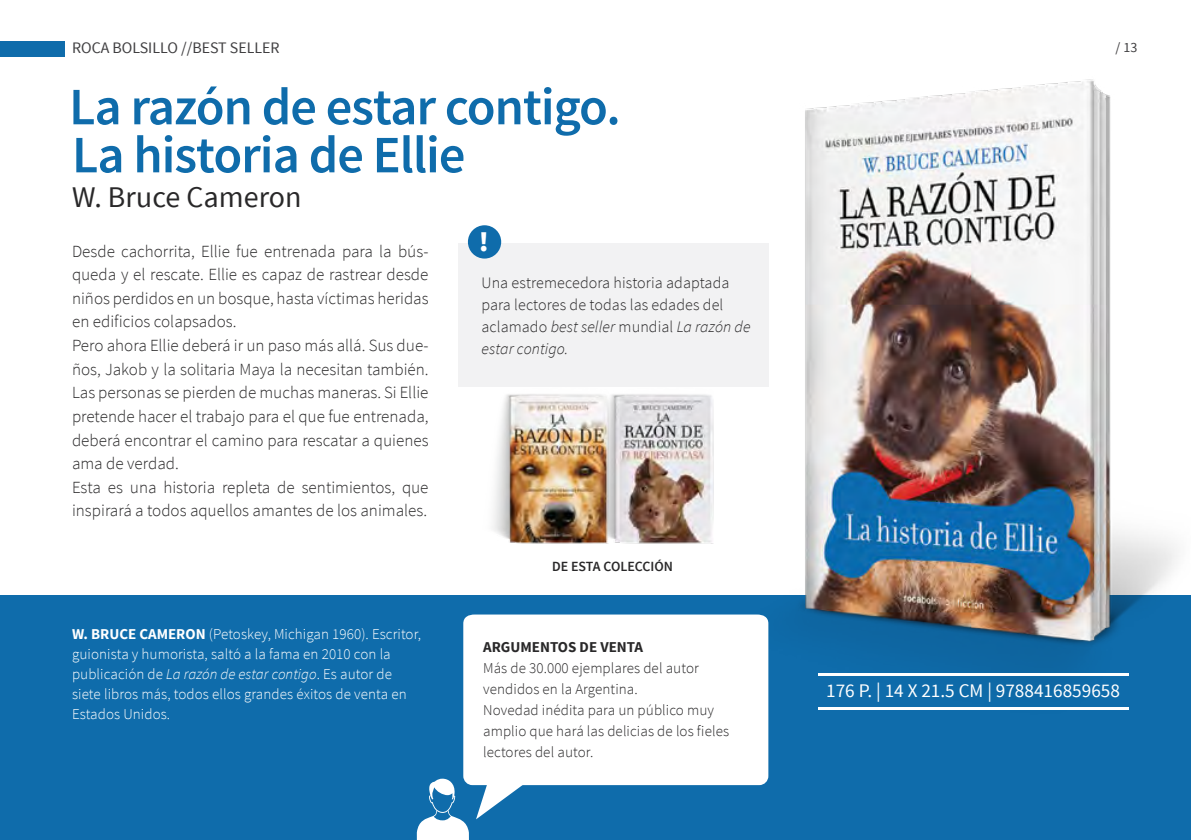
<style>
.page{position:relative;width:1191px;height:840px;background:#fff}
.page>*{position:absolute;margin:0;border:0;box-sizing:border-box;transform-origin:0 0}
.t1{font:600 52.6px/48px "Source Sans Pro";letter-spacing:-.02em;color:#0f6cab}
.t2{font:30px "Source Sans Pro";color:#292829}
.t3{font:900 28px "Source Sans Pro";color:#fff}
.t4{font:19.2px "Source Sans Pro";color:#fff}
.t5{font:300 17px/23.6px "Source Sans Pro";color:#292829}
.t6{font:300 16px/22px "Source Sans Pro";letter-spacing:.005em;color:#292829}
.t7{font:16px "Source Sans Pro";color:#403f41}
.t8{font:300 15px/20px "Source Sans Pro";letter-spacing:.005em;color:#fff}
.t9{font:300 15px/21px "Source Sans Pro";letter-spacing:.005em;color:#292829}
.t10{font:700 15px "Source Sans Pro";color:#292829}
.t11{font:700 15px "Source Sans Pro";color:#fff}
.t12{font:600 14px "Source Sans Pro";color:#292829}
.t13{font:14px "Source Sans Pro";color:#403f41}
.s1{font-style:italic}
</style>
<div class="page">
<div style="left:0;top:595px;width:1191px;height:244px;background:#0f6cab"></div>
<img style="left:713px;top:79px;width:465px;height:647px">
<div style="left:0;top:41px;width:65px;height:15px;background:#0f6cab"></div>
<div style="left:463px;top:614px;width:305px;height:170px;background:#fff"></div>
<svg style="left:476px;top:765px;width:62px;height:53px"></svg>
<hr style="left:818px;top:707px;width:310px;height:2px;background:#fff">
<hr style="left:818px;top:672px;width:310px;height:2px;background:#fff">
<div style="left:458px;top:243px;width:310px;height:143px;background:#f2f2f3"></div>
<div style="left:468px;top:225px;width:33px;height:33px;background:#0f6cab;border-radius:50%"></div>
<img style="left:475px;top:386px;width:105px;height:158px">
<img style="left:580px;top:386px;width:133px;height:158px">
<svg style="left:417px;top:778px;width:52px;height:61px"></svg>
<p class="t7" style="left:72px;top:38px;width:209px">ROCA BOLSILLO //BEST SELLER</p>
<h1 class="t1" style="left:69px;top:84px;width:553px">La razón de estar contigo.<br>La historia de Ellie</h1>
<h2 class="t2" style="left:72px;top:179px;width:231px">W. Bruce Cameron</h2>
<p class="t5" style="left:72px;top:239px;width:358px">Desde cachorrita, Ellie fue entrenada para la bús&shy;queda y el rescate. Ellie es capaz de rastrear desde niños perdidos en un bosque, hasta víctimas heridas en edificios colapsados.<br>Pero ahora Ellie deberá ir un paso más allá. Sus due&shy;ños, Jakob y la solitaria Maya la necesitan también.<br>Las personas se pierden de muchas maneras. Si Ellie pretende hacer el trabajo para el que fue entrenada, deberá encontrar el camino para rescatar a quienes ama de verdad.<br>Esta es una historia repleta de sentimientos, que inspirará a todos aquellos amantes de los animales.</p>
<h3 class="t3" style="left:479px;top:223px;width:12px">!</h3>
<p class="t6" style="left:481px;top:271px;width:270px">Una estremecedora historia adaptada para lectores de todas las edades del aclamado <span class="s1">best seller</span> mundial <span class="s1">La razón de estar contigo.</span></p>
<p class="t8" style="left:72px;top:623px;width:351px;text-indent:137px">(Petoskey, Michigan 1960). Escritor, guionista y humorista, saltó a la fama en 2010 con la publicación de <span class="s1">La razón de estar contigo</span>. Es autor de siete libros más, todos ellos grandes éxitos de venta en Estados Unidos.</p>
<p class="t11" style="left:72px;top:623px;width:38px">W. BRUCE</p>
<p class="t11" style="left:139px;top:623px;width:20px">CAMERON</p>
<p class="t12" style="left:552px;top:557px;width:122px">de esta colecciÓN</p>
<p class="t10" style="left:483px;top:636px;width:161px">ARGUMENTOS DE VENTA</p>
<p class="t9" style="left:483px;top:656px;width:247px">M ás de 30.000 ejemplares del autor vendidos en la Argentina.<br>Novedad inédita para un público muy amplio que hará las delicias de los fieles lectores del autor.</p>
<p class="t13" style="left:1115px;top:38px;width:23px">/ 13</p>
<p class="t4" style="left:826px;top:678px;width:295px">176 p. | 14 X 21.5 cm | 9788416859658</p>
</div>
